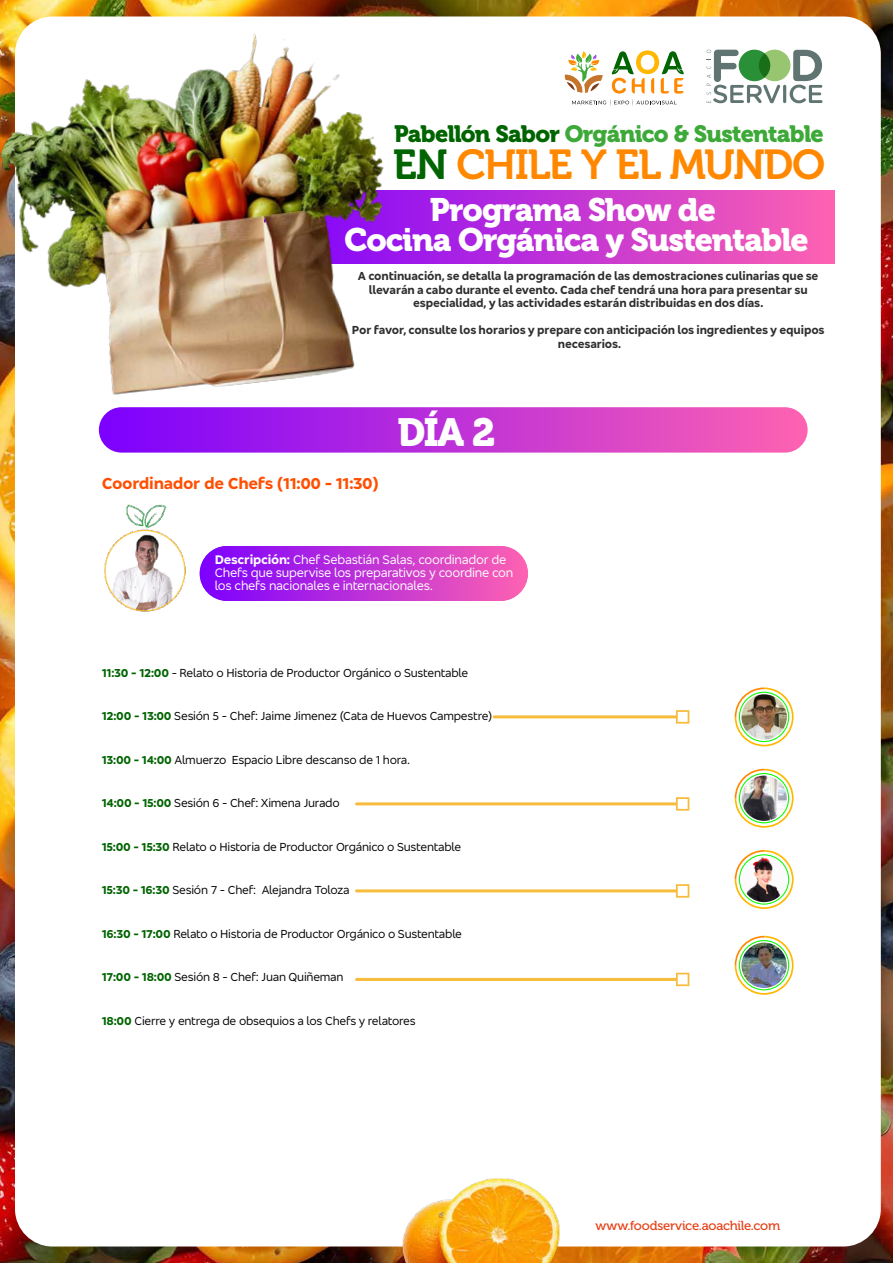
<style>
.page{position:relative;width:893px;height:1263px;background:#fff}
.page>*{position:absolute;margin:0;border:0;box-sizing:border-box;transform-origin:0 0}
.t1{font:41.7px "Museo 700";letter-spacing:-.04em;color:#f80}
.t2{font:39px "Museo 900";color:#fff}
.t3{font:32.25px/30.3px "Museo 900";letter-spacing:-.035em;color:#fff;text-align:center}
.t4{font:23.4px "Museo 900";letter-spacing:-.035em;color:#3da938}
.t5{font:700 16.5px "Bradesco Sans";letter-spacing:-.02em;color:#ff4e00}
.t6{font:13.05px "Museo 500";letter-spacing:-.02em;color:#e63d11}
.t7{font:12.9px/12.9px "Bradesco Sans";letter-spacing:-.02em;color:#fff}
.t8{font:12px "Bradesco Sans";letter-spacing:-.02em;color:#000}
.t9{font:700 12px/13.5px "Bradesco Sans";letter-spacing:-.01em;color:#2d2d2d;text-align:center}
.s1{color:#006400}
.s2{font-weight:700}
.s3{font-weight:700;color:#006400}
</style>
<div class="page">
<img style="left:0;top:0;width:893px;height:1263px">
<div style="left:15px;top:16px;width:866px;height:1230px;background:#fff;border-radius:38px"></div>
<svg style="left:599px;top:191px;width:235px;height:73px;background:#e34dc0"></svg>
<svg style="left:599px;top:50px;width:85px;height:56px"></svg>
<div style="left:759px;top:50px;width:31px;height:31px;background:#98c670;border-radius:50%"></div>
<hr style="left:783px;top:85px;width:3px;height:18px;background:#607571;border-radius:2px">
<svg style="left:707px;top:50px;width:73px;height:53px"></svg>
<svg style="left:790px;top:50px;width:32px;height:53px"></svg>
<img style="left:0;top:0;width:599px;height:476px">
<div style="left:99px;top:407px;width:709px;height:46px;background:linear-gradient(to right,#7c00ff,#fe63b1);border-radius:23px"></div>
<img style="left:369px;top:1178px;width:226px;height:85px">
<img style="left:104px;top:504px;width:82px;height:108px">
<div style="left:200px;top:546px;width:328px;height:55px;background:linear-gradient(to right,#7c00ff,#fd62b1);border-radius:27px"></div>
<svg style="left:735px;top:687px;width:59px;height:59px"></svg>
<img style="left:735px;top:769px;width:59px;height:59px">
<svg style="left:735px;top:850px;width:59px;height:59px"></svg>
<img style="left:741px;top:857px;width:46px;height:45px;border-radius:23px">
<svg style="left:735px;top:936px;width:59px;height:59px"></svg>
<img style="left:741px;top:943px;width:46px;height:45px;border-radius:23px">
<hr style="left:494px;top:715px;width:189px;height:3px;background:#f8bc3d">
<svg style="left:676px;top:710px;width:13px;height:14px"></svg>
<hr style="left:356px;top:802px;width:327px;height:3px;background:#f8bc3d">
<svg style="left:676px;top:797px;width:13px;height:14px"></svg>
<hr style="left:356px;top:889px;width:327px;height:3px;background:#f8bc3d">
<svg style="left:676px;top:884px;width:13px;height:14px"></svg>
<hr style="left:356px;top:978px;width:327px;height:3px;background:#f8bc3d">
<svg style="left:676px;top:973px;width:13px;height:13px"></svg>
<h3 class="t4" style="left:394px;top:121px;width:431px"><span class="s1">Pabellón Sabor</span> Orgánico &amp; Sustentable</h3>
<h1 class="t1" style="left:393px;top:141px;width:434px"><span class="s1">EN</span> CHILE Y EL MUNDO</h1>
<h3 class="t3" style="left:345px;top:194px;width:466px">Programa Show de<br>Cocina Orgánica y Sustentable</h3>
<p class="t9" style="left:358px;top:269px;width:462px">A continuación, se detalla la programación de las demostraciones culinarias que se llevarán a cabo durante el evento. Cada chef tendrá una hora para presentar su especialidad, y las actividades estarán distribuidas en dos días.</p>
<p class="t9" style="left:352px;top:323px;width:474px">Por favor, consulte los horarios y prepare con anticipación los ingredientes y equipos necesarios.</p>
<h3 class="t5" style="left:102px;top:473px;width:279px">Coordinador de Chefs (11:00 - 11:30)</h3>
<h2 class="t2" style="left:397px;top:410px;width:99px">DÍA 2</h2>
<p class="t7" style="left:215px;top:553px;width:300px"><span class="s2">Descripción:</span> Chef Sebastián Salas, coordinador de<br>Chefs que supervise los preparativos y coordine con los chefs nacionales e internacionales.</p>
<p class="t8" style="left:102px;top:665px;width:368px"><span class="s3">11:30 - 12:00</span> - Relato o Historia de Productor Orgánico o Sustentable</p>
<p class="t8" style="left:102px;top:708px;width:392px"><span class="s3">12:00 - 13:00</span> Sesión 5 - Chef: Jaime Jimenez (Cata de Huevos Campestre)</p>
<p class="t8" style="left:102px;top:752px;width:310px"><span class="s3">13:00 - 14:00</span> Almuerzo Espacio Libre descanso de 1 hora.</p>
<p class="t8" style="left:102px;top:795px;width:239px"><span class="s3">14:00 - 15:00</span> Sesión 6 - Chef: Ximena Jurado</p>
<p class="t8" style="left:102px;top:839px;width:361px"><span class="s3">15:00 - 15:30</span> Relato o Historia de Productor Orgánico o Sustentable</p>
<p class="t8" style="left:102px;top:882px;width:249px"><span class="s3">15:30 - 16:30</span> Sesión 7 - Chef: Alejandra Toloza</p>
<p class="t8" style="left:102px;top:926px;width:362px"><span class="s3">16:30 - 17:00</span> Relato o Historia de Productor Orgánico o Sustentable</p>
<p class="t8" style="left:102px;top:969px;width:243px"><span class="s3">17:00 - 18:00</span> Sesión 8 - Chef: Juan Quiñeman</p>
<p class="t8" style="left:102px;top:1013px;width:315px"><span class="s3">18:00</span> Cierre y entrega de obsequios a los Chefs y relatores</p>
<p class="t6" style="left:595px;top:1218px;width:186px">www.foodservice.aoachile.com</p>
</div>
